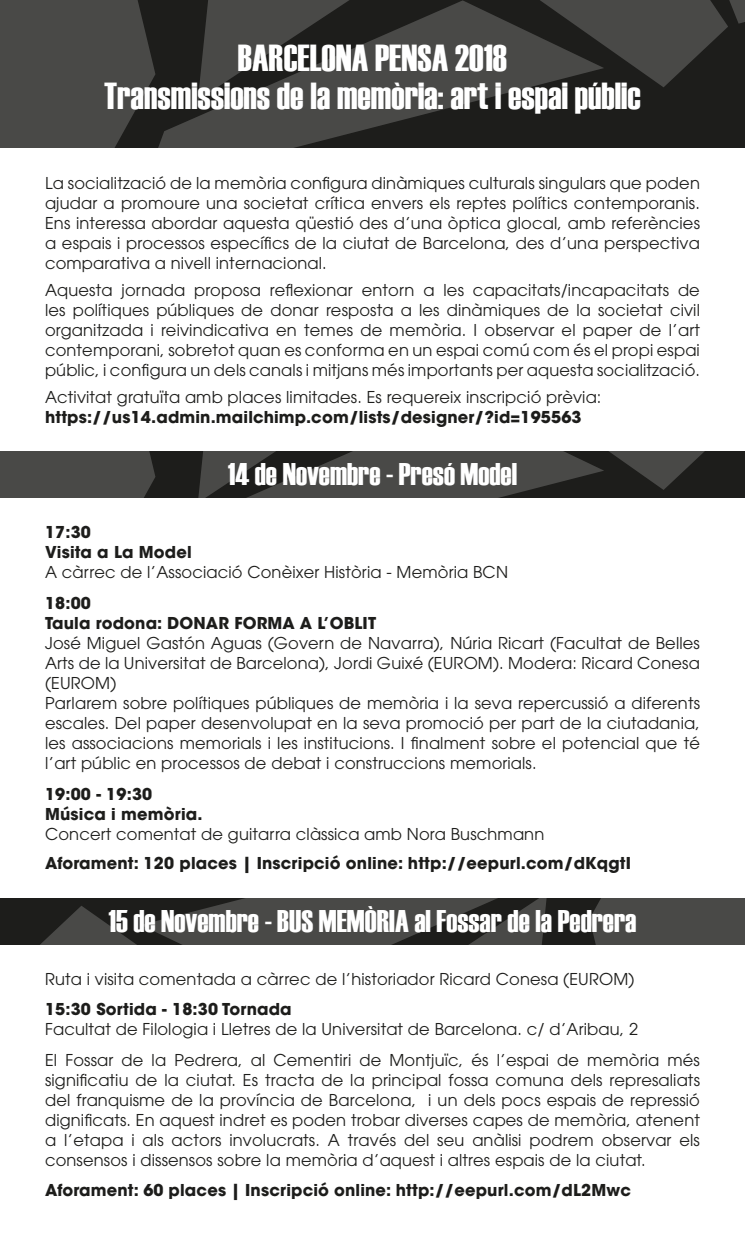
<style>
.page{position:relative;width:745px;height:1241px;background:#fff}
.page>*{position:absolute;margin:0;border:0;box-sizing:border-box;transform-origin:0 0}
.t1{font:37.5px "Haettenschweiler";color:#fff}
.t2{font:31.25px "Haettenschweiler";color:#fff}
.t3{font:16.25px/20px "ITC Avant Garde Std";letter-spacing:.01em;color:#1d1d1b;text-align:justify}
.t4{font:700 16.25px "ITC Avant Garde Std";letter-spacing:.01em;color:#1d1d1b}
</style>
<div class="page">
<svg style="left:0;top:0;width:744px;height:148px;background:#373735"></svg>
<svg style="left:0;top:451px;width:744px;height:46px;background:#3a3a38"></svg>
<svg style="left:0;top:898px;width:744px;height:46px;background:#3a3a38"></svg>
<p class="t1" style="left:238px;top:33px;width:270px">BARCELONA PENSA 2018</p>
<p class="t1" style="left:104px;top:70px;width:538px">Transmissions de la memòria: art i espai públic</p>
<p class="t3" style="left:45px;top:172px;width:656px">La socialització de la memòria configura dinàmiques culturals singulars que poden ajudar a promoure una societat crítica envers els reptes polítics contemporanis.<br>Ens interessa abordar aquesta qüestió des d’una òptica glocal, amb referències a espais i processos específics de la ciutat de Barcelona, des d’una perspectiva comparativa a nivell internacional.</p>
<p class="t3" style="left:45px;top:279px;width:656px">Aquesta jornada proposa reflexionar entorn a les capacitats/incapacitats de les polítiques públiques de donar resposta a les dinàmiques de la societat civil organitzada i reivindicativa en temes de memòria. I observar el paper de l’art contemporani, sobretot quan es conforma en un espai comú com és el propi espai públic, i configura un dels canals i mitjans més importants per aquesta socialització.</p>
<p class="t3" style="left:45px;top:386px;width:557px">Activitat gratuïta amb places limitades. Es requereix inscripció prèvia:</p>
<p class="t4" style="left:45px;top:406px;width:537px">https://us14.admin.mailchimp.com/lists/designer/?id=195563</p>
<p class="t2" style="left:228px;top:453px;width:290px">14 de Novembre - Presó Model</p>
<p class="t4" style="left:45px;top:521px;width:47px">17:30</p>
<p class="t4" style="left:45px;top:541px;width:148px">Visita a La Model</p>
<p class="t3" style="left:45px;top:562px;width:464px">A càrrec de l’Associació Conèixer Història - Memòria BCN</p>
<p class="t4" style="left:45px;top:592px;width:47px">18:00</p>
<p class="t4" style="left:45px;top:612px;width:332px">Taula rodona: DONAR FORMA A L’OBLIT</p>
<p class="t3" style="left:45px;top:632px;width:656px">José Miguel Gastón Aguas (Govern de Navarra), Núria Ricart (Facultat de Belles Arts de la Universitat de Barcelona), Jordi Guixé (EUROM). Modera: Ricard Conesa (EUROM)</p>
<p class="t3" style="left:45px;top:692px;width:656px">Parlarem sobre polítiques públiques de memòria i la seva repercussió a diferents escales. Del paper desenvolupat en la seva promoció per part de la ciutadania, les associacions memorials i les institucions. I finalment sobre el potencial que té l’art públic en processos de debat i construccions memorials.</p>
<p class="t4" style="left:45px;top:783px;width:109px">19:00 - 19:30</p>
<p class="t4" style="left:45px;top:803px;width:159px">Música i memòria.</p>
<p class="t3" style="left:45px;top:823px;width:500px">Concert comentat de guitarra clàssica amb Nora Buschmann</p>
<p class="t4" style="left:45px;top:852px;width:587px">Aforament: 120 places | Inscripció online: http://eepurl.com/dKqgtI</p>
<p class="t2" style="left:108px;top:899px;width:529px">15 de Novembre - BUS MEMÒRIA al Fossar de la Pedrera</p>
<p class="t3" style="left:45px;top:968px;width:590px">Ruta i visita comentada a càrrec de l’historiador Ricard Conesa (EUROM)</p>
<p class="t4" style="left:45px;top:998px;width:248px">15:30 Sortida - 18:30 Tornada</p>
<p class="t3" style="left:45px;top:1019px;width:594px">Facultat de Filologia i Lletres de la Universitat de Barcelona. c/ d’Aribau, 2</p>
<p class="t3" style="left:45px;top:1049px;width:656px">El Fossar de la Pedrera, al Cementiri de Montjuïc, és l’espai de memòria més significatiu de la ciutat. Es tracta de la principal fossa comuna dels represaliats del franquisme de la província de Barcelona, i un dels pocs espais de repressió dignificats. En aquest indret es poden trobar diverses capes de memòria, atenent a l’etapa i als actors involucrats. A través del seu anàlisi podrem observar els consensos i dissensos sobre la memòria d’aquest i altres espais de la ciutat.</p>
<p class="t4" style="left:45px;top:1179px;width:587px">Aforament: 60 places | Inscripció online: http://eepurl.com/dL2Mwc</p>
</div>
